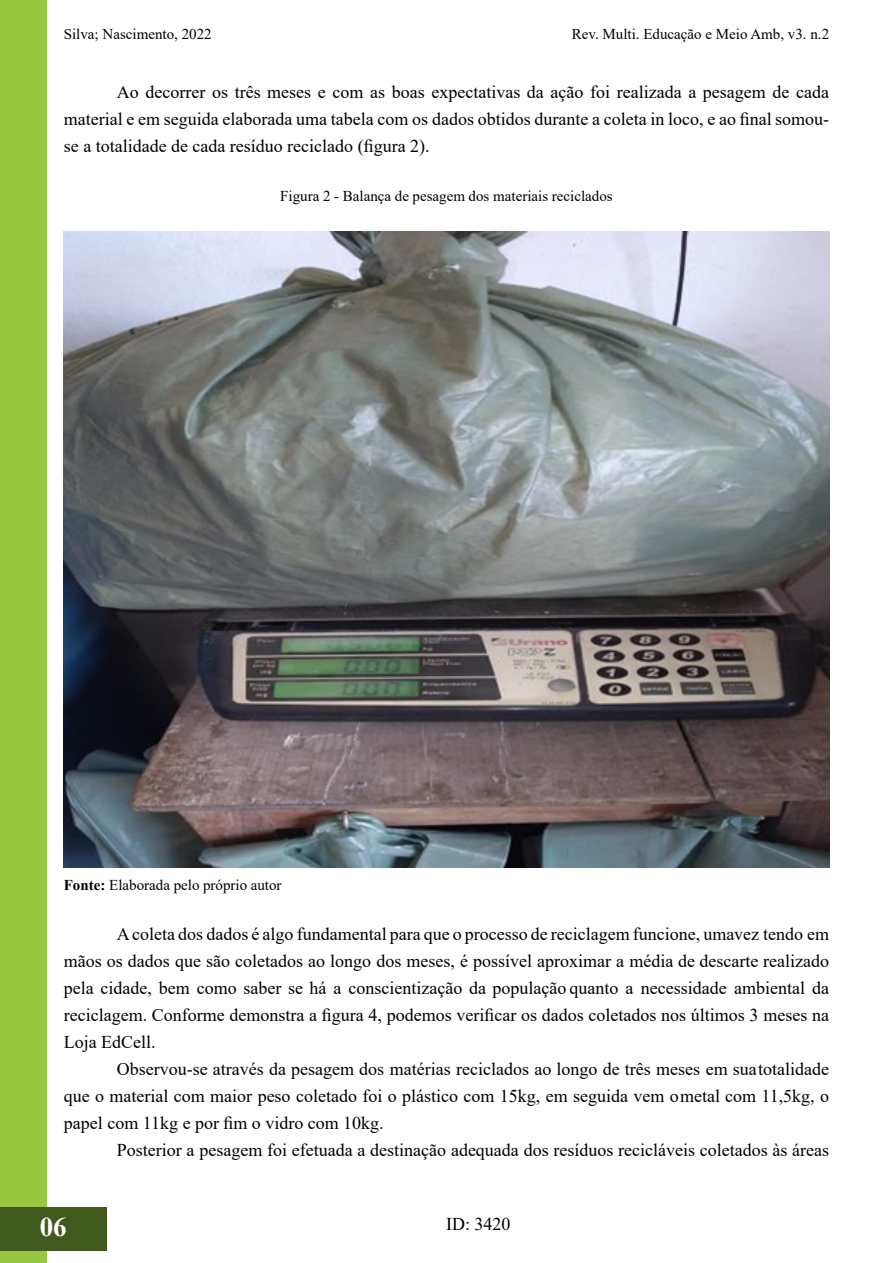
<style>
.page{position:relative;width:893px;height:1263px;background:#fff}
.page>*{position:absolute;margin:0;border:0;box-sizing:border-box;transform-origin:0 0}
.t1{font:700 27px "Times New Roman";color:#fff}
.t2{font:18px/27px "Times New Roman";color:#000;text-align:justify}
.t3{font:15px "Times New Roman";color:#000}
.s1{font-weight:700}
</style>
<div class="page">
<div style="left:0;top:0;width:47px;height:1262px;background:#98c841"></div>
<hr style="left:892px;top:1207px;width:1px;height:43px;background:#41591d">
<div style="left:0;top:1207px;width:106px;height:43px;background:#41591d"></div>
<img style="left:64px;top:232px;width:765px;height:635px">
<p class="t3" style="left:64px;top:23px;width:149px">Silva; Nascimento, 2022</p>
<p class="t3" style="left:572px;top:23px;width:259px">Rev. Multi. Educação e Meio Amb, v3. n.2</p>
<p class="t2" style="left:64px;top:77px;width:767px;text-indent:53px">Ao decorrer os três meses e com as boas expectativas da ação foi realizada a pesagem de cada material e em seguida elaborada uma tabela com os dados obtidos durante a coleta in loco, e ao final somou&shy;se a totalidade de cada resíduo reciclado (figura 2).</p>
<p class="t3" style="left:280px;top:185px;width:334px">Figura 2 - Balança de pesagem dos materiais reciclados</p>
<p class="t3" style="left:64px;top:874px;width:219px"><span class="s1">Fonte:</span> Elaborada pelo próprio autor</p>
<p class="t2" style="left:64px;top:919px;width:767px;text-indent:53px">A coleta dos dados é algo fundamental para que o processo de reciclagem funcione, uma vez tendo em mãos os dados que são coletados ao longo dos meses, é possível aproximar a média de descarte realizado pela cidade, bem como saber se há a conscientização da população quanto a necessidade ambiental da reciclagem. Conforme demonstra a figura 4, podemos verificar os dados coletados nos últimos 3 meses na Loja EdCell.</p>
<p class="t2" style="left:64px;top:1054px;width:767px;text-indent:53px">Observou-se através da pesagem dos matérias reciclados ao longo de três meses em sua totalidade que o material com maior peso coletado foi o plástico com 15kg, em seguida vem o metal com 11,5kg, o papel com 11kg e por fim o vidro com 10kg.</p>
<p class="t2" style="left:117px;top:1135px;width:714px">Posterior a pesagem foi efetuada a destinação adequada dos resíduos recicláveis coletados às áreas</p>
<h1 class="t1" style="left:40px;top:1207px;width:29px">06</h1>
<p class="t2" style="left:446px;top:1210px;width:66px">ID: 3420</p>
</div>
